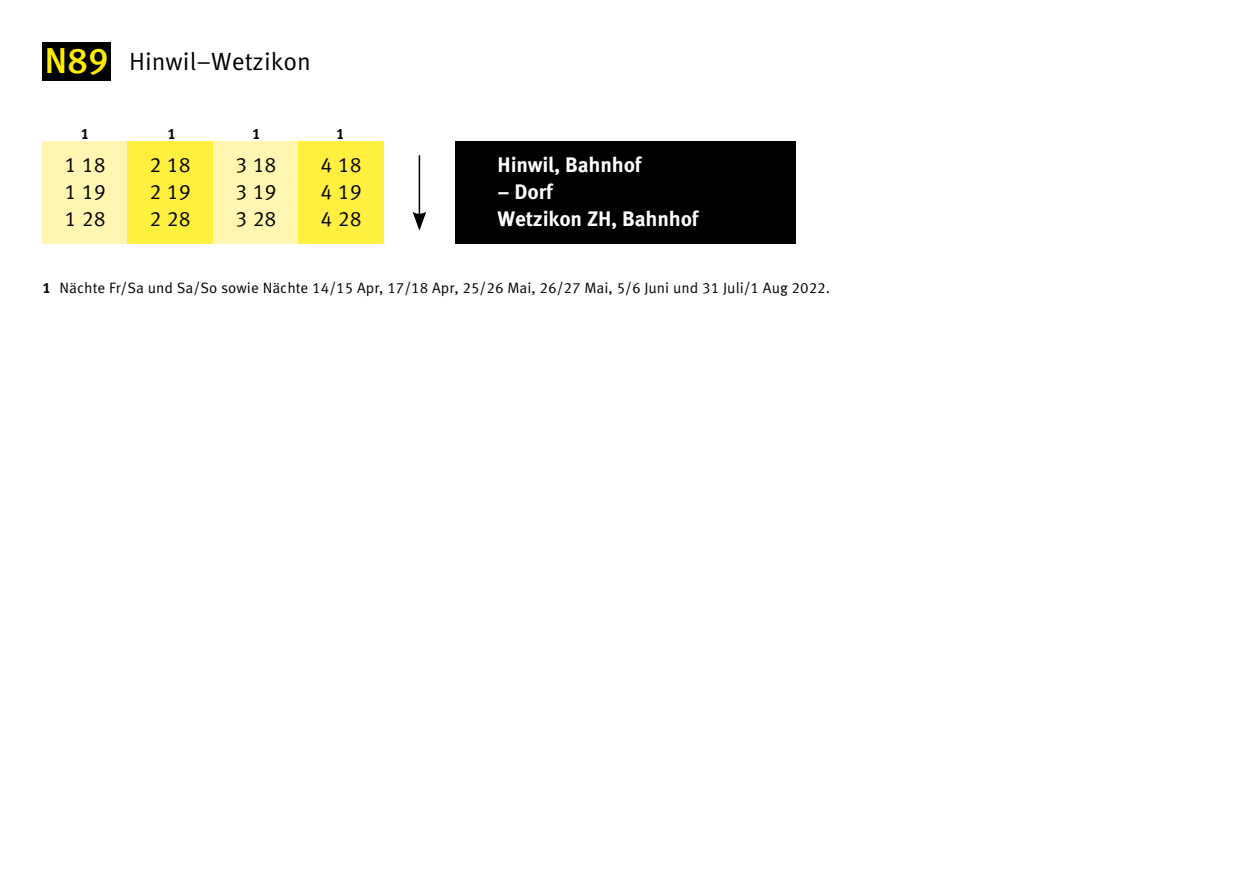
<style>
.page{position:relative;width:1259px;height:893px;background:#fff}
.page>*{position:absolute;margin:0;border:0;box-sizing:border-box;transform-origin:0 0}
.t1{font:24.9px "Meta OT";color:#000}
.t2{font:700 21px/27px "Meta OT";letter-spacing:-.01em;color:#fff}
.t3{font:21px/27px "Meta OT";color:#000;text-align:justify}
.t4{font:15px "Meta OT";color:#000}
.t5{font:700 15px "Meta OT";color:#000}
.s1{font-weight:500;font-size:36px;color:#ffed00}
.s2{font-weight:700}
</style>
<div class="page">
<div style="left:43px;top:43px;width:68px;height:38px;background:#000"></div>
<div style="left:43px;top:141px;width:85px;height:102px;background:#fff7b1"></div>
<div style="left:128px;top:141px;width:85px;height:102px;background:#fff040"></div>
<div style="left:455px;top:141px;width:340px;height:102px;background:#000"></div>
<hr style="left:419px;top:155px;width:1px;height:61px;background:#000">
<svg style="left:412px;top:212px;width:14px;height:19px"></svg>
<div style="left:213px;top:141px;width:85px;height:102px;background:#fff7b1"></div>
<div style="left:298px;top:141px;width:85px;height:102px;background:#fff040"></div>
<h1 class="t1" style="left:45px;top:46px;width:268px"><span class="s1">N89</span> Hinwil–Wetzikon</h1>
<p class="t5" style="left:81px;top:125px;width:10px">1</p>
<p class="t5" style="left:167px;top:125px;width:10px">1</p>
<p class="t5" style="left:252px;top:125px;width:10px">1</p>
<p class="t5" style="left:336px;top:125px;width:10px">1</p>
<h2 class="t3" style="left:235px;top:152px;width:43px">3 18<br>3 19<br>3 28</h2>
<h2 class="t3" style="left:320px;top:152px;width:43px">4 18<br>4 19<br>4 28</h2>
<h2 class="t3" style="left:64px;top:152px;width:43px">1 18<br>1 19<br>1 28</h2>
<h2 class="t3" style="left:149px;top:152px;width:43px">2 18<br>2 19<br>2 28</h2>
<h2 class="t2" style="left:497px;top:152px;width:145px">Hinwil, Bahnhof</h2>
<h2 class="t2" style="left:497px;top:179px;width:202px">– Dorf<br>Wetzikon ZH, Bahnhof</h2>
<p class="t4" style="left:43px;top:279px;width:789px"><span class="s2">1</span> Nächte Fr/Sa und Sa/So sowie Nächte 14/15 Apr, 17/18 Apr, 25/26 Mai, 26/27 Mai, 5/6 Juni und 31 Juli/1 Aug 2022.</p>
</div>
